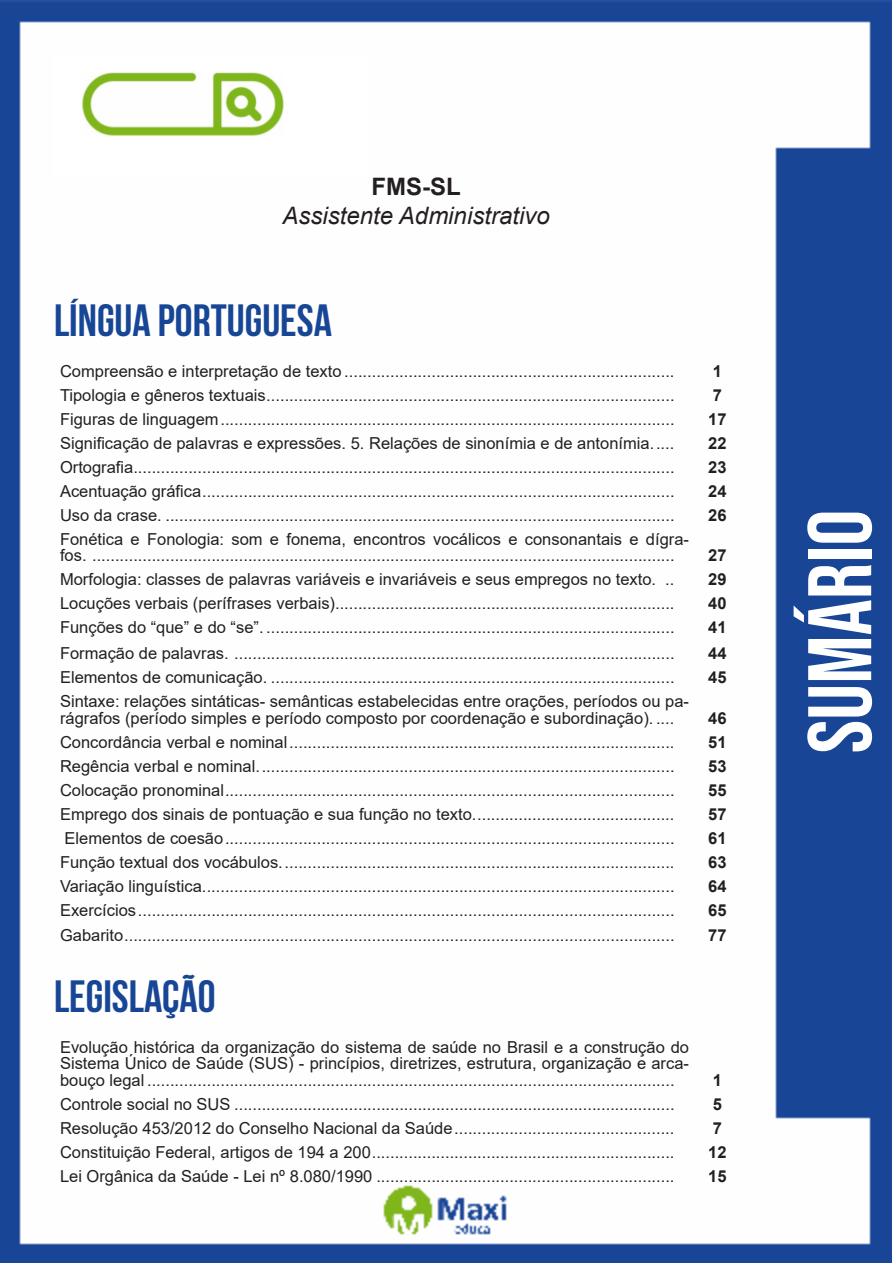
<style>
.page{position:relative;width:893px;height:1263px;background:#fff}
.page>*{position:absolute;margin:0;border:0;box-sizing:border-box;transform-origin:0 0}
.t1{font:90px "Bebas Neue";color:#fff}
.t2{font:700 45px "Bebas Neue";color:#184696}
.t3{font:italic 24px "Arial";color:#231f20}
.t4{font:700 24px "Arial";color:#231f20}
.ALTERNATIVAS{font:16.5px/16.5px "Arial";color:#231f20}
.INDICE{font:700 16.5px "Arial";color:#231f20}
</style>
<div class="page">
<img style="left:0;top:0;width:892px;height:1263px">
<div style="left:53px;top:55px;width:317px;height:121px;background:#fff"></div>
<img style="left:82px;top:72px;width:201px;height:64px">
<p class="t4" style="left:372px;top:170px;width:91px">FMS-SL</p>
<p class="t3" style="left:282px;top:200px;width:269px">Assistente Administrativo</p>
<p class="t2" style="left:54px;top:295px;width:279px">LÍNGUA PORTUGUESA</p>
<p class="ALTERNATIVAS" style="left:60px;top:363px;width:616px">Compreensão e interpretação de texto ........................................................................</p>
<p class="INDICE" style="left:713px;top:359px;width:11px">1</p>
<p class="ALTERNATIVAS" style="left:60px;top:387px;width:616px">Tipologia e gêneros textuais.........................................................................................</p>
<p class="INDICE" style="left:713px;top:383px;width:11px">7</p>
<p class="ALTERNATIVAS" style="left:60px;top:411px;width:616px">Figuras de linguagem...................................................................................................</p>
<p class="INDICE" style="left:708px;top:407px;width:20px">17</p>
<p class="ALTERNATIVAS" style="left:60px;top:435px;width:616px">Significação de palavras e expressões. 5. Relações de sinonímia e de antonímia.....</p>
<p class="INDICE" style="left:708px;top:431px;width:20px">22</p>
<p class="ALTERNATIVAS" style="left:60px;top:459px;width:616px">Ortografia......................................................................................................................</p>
<p class="INDICE" style="left:708px;top:455px;width:20px">23</p>
<p class="ALTERNATIVAS" style="left:60px;top:483px;width:616px">Acentuação gráfica.......................................................................................................</p>
<p class="INDICE" style="left:708px;top:479px;width:20px">24</p>
<p class="ALTERNATIVAS" style="left:60px;top:507px;width:616px">Uso da crase. ...............................................................................................................</p>
<p class="INDICE" style="left:708px;top:503px;width:20px">26</p>
<p class="ALTERNATIVAS" style="left:60px;top:531px;width:630px">Fonética e Fonologia: som e fonema, encontros vocálicos e consonantais e dígra&shy;fos. ...............................................................................................................................</p>
<p class="INDICE" style="left:708px;top:544px;width:20px">27</p>
<p class="ALTERNATIVAS" style="left:60px;top:571px;width:616px">Morfologia: classes de palavras variáveis e invariáveis e seus empregos no texto. ..</p>
<p class="INDICE" style="left:708px;top:568px;width:20px">29</p>
<p class="ALTERNATIVAS" style="left:60px;top:595px;width:616px">Locuções verbais (perífrases verbais)..........................................................................</p>
<p class="INDICE" style="left:708px;top:592px;width:20px">40</p>
<p class="ALTERNATIVAS" style="left:60px;top:619px;width:616px">Funções do “que” e do “se”. .........................................................................................</p>
<p class="INDICE" style="left:708px;top:616px;width:20px">41</p>
<p class="ALTERNATIVAS" style="left:60px;top:645px;width:616px">Formação de palavras. ................................................................................................</p>
<p class="INDICE" style="left:708px;top:642px;width:20px">44</p>
<p class="ALTERNATIVAS" style="left:60px;top:669px;width:616px">Elementos de comunicação. ........................................................................................</p>
<p class="INDICE" style="left:708px;top:666px;width:20px">45</p>
<p class="ALTERNATIVAS" style="left:60px;top:693px;width:630px">Sintaxe: relações sintáticas- semânticas estabelecidas entre orações, períodos ou pa&shy;rágrafos (período simples e período composto por coordenação e subordinação). ....</p>
<p class="INDICE" style="left:708px;top:706px;width:20px">46</p>
<p class="ALTERNATIVAS" style="left:60px;top:733px;width:616px">Concordância verbal e nominal....................................................................................</p>
<p class="INDICE" style="left:708px;top:730px;width:20px">51</p>
<p class="ALTERNATIVAS" style="left:60px;top:757px;width:616px">Regência verbal e nominal...........................................................................................</p>
<p class="INDICE" style="left:708px;top:754px;width:20px">53</p>
<p class="ALTERNATIVAS" style="left:60px;top:782px;width:616px">Colocação pronominal..................................................................................................</p>
<p class="INDICE" style="left:708px;top:778px;width:20px">55</p>
<p class="ALTERNATIVAS" style="left:60px;top:806px;width:616px">Emprego dos sinais de pontuação e sua função no texto............................................</p>
<p class="INDICE" style="left:708px;top:802px;width:20px">57</p>
<p class="ALTERNATIVAS" style="left:65px;top:830px;width:611px">Elementos de coesão..................................................................................................</p>
<p class="INDICE" style="left:708px;top:826px;width:20px">61</p>
<p class="ALTERNATIVAS" style="left:60px;top:854px;width:616px">Função textual dos vocábulos......................................................................................</p>
<p class="INDICE" style="left:708px;top:850px;width:20px">63</p>
<p class="ALTERNATIVAS" style="left:60px;top:878px;width:616px">Variação linguística.......................................................................................................</p>
<p class="INDICE" style="left:708px;top:874px;width:20px">64</p>
<p class="ALTERNATIVAS" style="left:60px;top:902px;width:616px">Exercícios.....................................................................................................................</p>
<p class="INDICE" style="left:708px;top:898px;width:20px">65</p>
<p class="ALTERNATIVAS" style="left:60px;top:927px;width:616px">Gabarito........................................................................................................................</p>
<p class="INDICE" style="left:708px;top:923px;width:20px">77</p>
<p class="t2" style="left:54px;top:971px;width:163px">LEGISLAÇÃO</p>
<p class="ALTERNATIVAS" style="left:60px;top:1039px;width:630px;text-align:justify">Evolução histórica da organização do sistema de saúde no Brasil e a construção do Sistema Único de Saúde (SUS) - princípios, diretrizes, estrutura, organização e arca&shy;bouço legal ...................................................................................................................</p>
<p class="INDICE" style="left:713px;top:1068px;width:11px">1</p>
<p class="ALTERNATIVAS" style="left:60px;top:1096px;width:616px">Controle social no SUS ................................................................................................</p>
<p class="INDICE" style="left:713px;top:1092px;width:11px">5</p>
<p class="ALTERNATIVAS" style="left:60px;top:1120px;width:616px">Resolução 453/2012 do Conselho Nacional da Saúde................................................</p>
<p class="INDICE" style="left:713px;top:1116px;width:11px">7</p>
<p class="ALTERNATIVAS" style="left:60px;top:1144px;width:616px">Constituição Federal, artigos de 194 a 200..................................................................</p>
<p class="INDICE" style="left:708px;top:1140px;width:20px">12</p>
<p class="ALTERNATIVAS" style="left:60px;top:1168px;width:616px">Lei Orgânica da Saúde - Lei nº 8.080/1990 .................................................................</p>
<p class="INDICE" style="left:708px;top:1164px;width:20px">15</p>
<h1 class="t1" style="left:789px;top:753px;width:245px;rotate:-90deg">sumário</h1>
</div>
